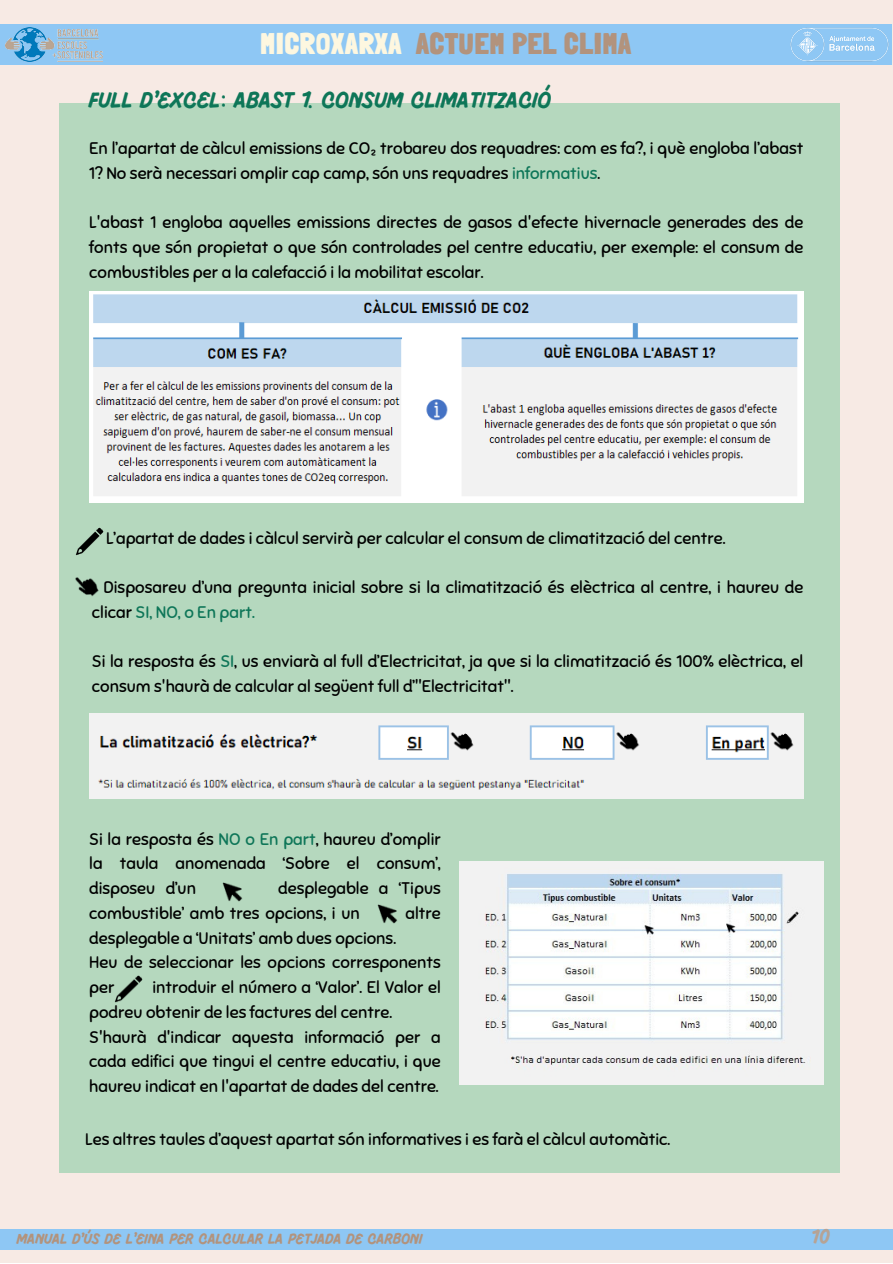
<style>
.page{position:relative;width:893px;height:1264px;background:#fff}
.page>*{position:absolute;margin:0;border:0;box-sizing:border-box;transform-origin:0 0}
.t1{font:900 29.1px "Londrina Solid";letter-spacing:.035em;color:#b2937d}
.t2{font:700 22.95px "Pluma";color:#0e7658}
.t3{font:700 19.95px "Pluma";color:#b6a395}
.t4{font:16.8px/24.8px "Sniglet";color:#000}
.t5{font:700 15px "Pluma";color:#b2937d}
.s1{color:#fdf7e0}
.s2{color:#0e7658}
</style>
<div class="page">
<div style="left:0;top:0;width:892px;height:1262px;background:#f7eae4"></div>
<div style="left:0;top:24px;width:891px;height:41px;background:#8ec7f4"></div>
<img style="left:790px;top:28px;width:99px;height:34px">
<div style="left:0;top:1228px;width:892px;height:21px;background:#8ec7f4"></div>
<img style="left:6px;top:27px;width:97px;height:34px">
<div style="left:59px;top:103px;width:780px;height:1070px;background:#b5d8be"></div>
<img style="left:75px;top:527px;width:29px;height:29px">
<img style="left:89px;top:292px;width:714px;height:210px">
<img style="left:89px;top:713px;width:714px;height:85px">
<img style="left:75px;top:577px;width:24px;height:20px">
<img style="left:377px;top:904px;width:21px;height:20px">
<img style="left:222px;top:882px;width:21px;height:20px">
<img style="left:114px;top:975px;width:29px;height:28px">
<img style="left:460px;top:861px;width:363px;height:223px">
<p class="t1" style="left:260px;top:26px;width:372px"><span class="s1">MICROXARXA</span> ACTUEM PEL CLIMA</p>
<p class="t2" style="left:89px;top:91px;width:463px">FULL D’EXCEL: ABAST 1. CONSUM CLIMATITZACIÓ</p>
<p class="t4" style="left:89px;top:136px;width:715px">En l’apartat de càlcul emissions de CO₂ trobareu dos requadres: com es fa?, i què engloba l’abast<br>1? No serà necessari omplir cap camp, són uns requadres <span class="s2">informatius</span>.</p>
<p class="t4" style="left:89px;top:210px;width:715px;text-align:justify">L'abast 1 engloba aquelles emissions directes de gasos d'efecte hivernacle generades des de fonts que són propietat o que són controlades pel centre educatiu, per exemple: el consum de combustibles per a la calefacció i la mobilitat escolar.</p>
<p class="t4" style="left:106px;top:525px;width:621px">L’apartat de dades i càlcul servirà per calcular el consum de climatització del centre.</p>
<p class="t4" style="left:92px;top:575px;width:713px;text-indent:11px">Disposareu d’una pregunta inicial sobre si la climatització és elèctrica al centre, i haureu de clicar <span class="s2">SI, NO, o En part.</span></p>
<p class="t4" style="left:92px;top:649px;width:713px">Si la resposta és <span class="s2">SI</span>, us enviarà al full d’Electricitat, ja que si la climatització és 100% elèctrica, el consum s'haurà de calcular al següent full d’"Electricitat".</p>
<p class="t4" style="left:89px;top:826px;width:353px;text-align:justify">Si la resposta és <span class="s2">NO o En part</span>, haureu d’omplir la taula anomenada ‘Sobre el consum’, disposeu d’un</p>
<p class="t4" style="left:89px;top:876px;width:353px;text-indent:189px">desplegable a ‘Tipus combustible’ amb tres opcions, i un</p>
<p class="t4" style="left:405px;top:900px;width:37px">altre</p>
<p class="t4" style="left:89px;top:925px;width:308px">desplegable a ‘Unitats’ amb dues opcions.</p>
<p class="t4" style="left:89px;top:950px;width:353px">Heu de seleccionar les opcions corresponents per</p>
<p class="t4" style="left:89px;top:975px;width:353px;text-indent:63px">introduir el número a ‘Valor’. El Valor el podreu obtenir de les factures del centre.</p>
<p class="t4" style="left:89px;top:1024px;width:353px;text-align:justify">S'haurà d'indicar aquesta informació per a cada edifici que tingui el centre educatiu, i que haureu indicat en l'apartat de dades del centre.</p>
<p class="t4" style="left:85px;top:1127px;width:586px">Les altres taules d’aquest apartat són informatives i es farà el càlcul automàtic.</p>
<p class="t5" style="left:17px;top:1232px;width:407px">MANUAL D’ÚS DE L'EINA PER CALCULAR LA PETJADA DE CARBONI</p>
<p class="t3" style="left:811px;top:1228px;width:20px">10</p>
</div>
